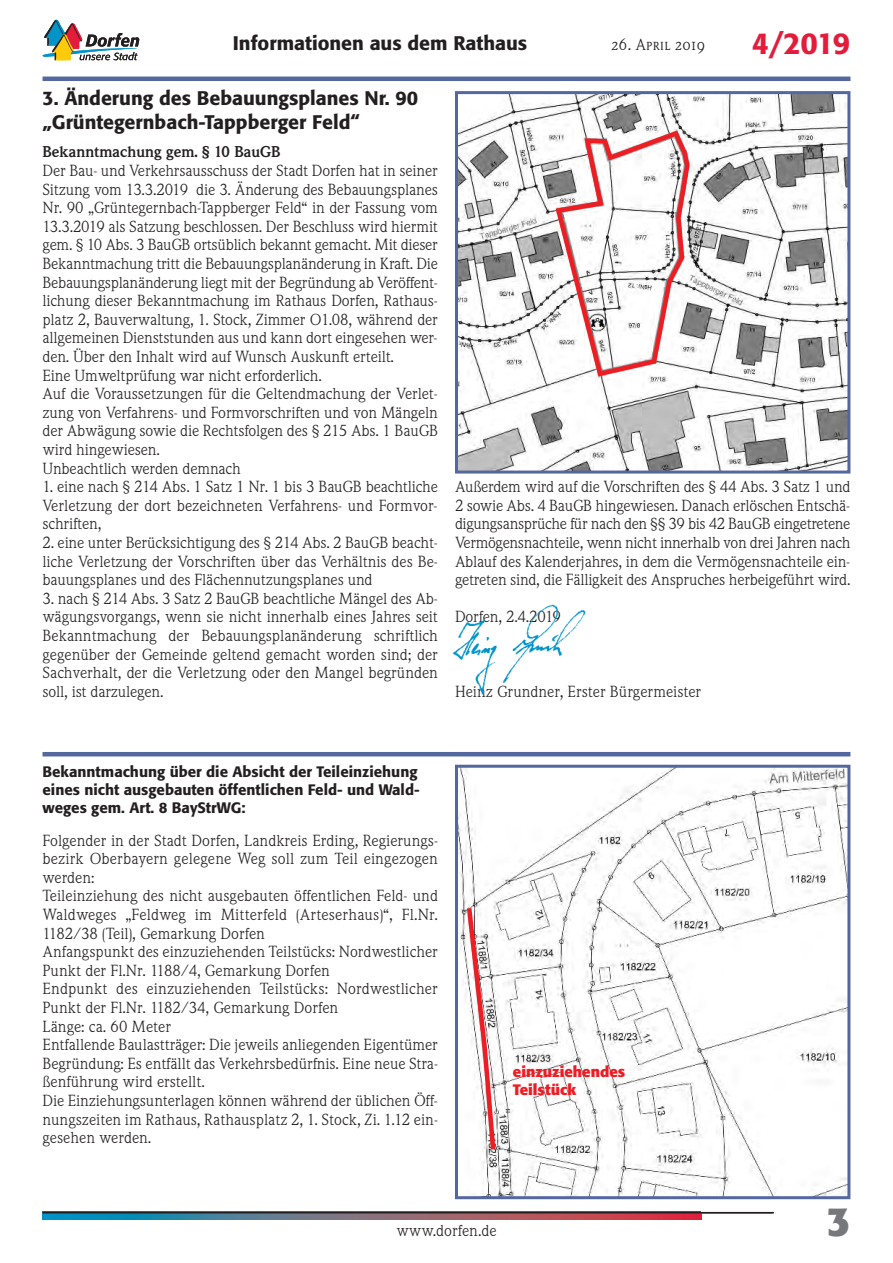
<style>
.page{position:relative;width:893px;height:1263px;background:#fff}
.page>*{position:absolute;margin:0;border:0;box-sizing:border-box;transform-origin:0 0}
.t1{font:700 40.5px "Formata";color:#76787b}
.t2{font:500 30px "Formata";color:#e41c3b}
.t3{font:500 19.5px/24px "Formata";color:#231f20}
.t4{font:15px/18.6px "Weidemann SB";letter-spacing:-.01em;color:#231f20;text-align:justify}
.t5{font:500 15px/18px "Formata";color:#231f20}
.t6{font:700 15px "Weidemann SB";color:#231f20}
.t7{font:700 15px/18px "Formata";color:#ee1d23}
.t8{font:15px "Weidemann SB Caps";color:#231f20}
</style>
<div class="page">
<hr style="left:43px;top:1212px;width:731px;height:1px;background:#231f20">
<svg style="left:43px;top:1213px;width:658px;height:6px;background:#726477"></svg>
<svg style="left:43px;top:20px;width:96px;height:40px"></svg>
<hr style="left:43px;top:77px;width:807px;height:4px;background:#54679e">
<img style="left:459px;top:95px;width:387px;height:375px">
<div style="left:455px;top:91px;width:395px;height:383px;border:3px solid #54679e"></div>
<img style="left:452px;top:605px;width:134px;height:89px">
<svg style="left:556px;top:131px;width:133px;height:245px"></svg>
<hr style="left:43px;top:752px;width:807px;height:4px;background:#54679e">
<img style="left:459px;top:769px;width:387px;height:426px">
<div style="left:455px;top:765px;width:395px;height:434px;border:3px solid #54679e"></div>
<svg style="left:464px;top:903px;width:34px;height:251px"></svg>
<p class="t8" style="left:611px;top:36px;width:96px">26. April 2019</p>
<h2 class="t2" style="left:752px;top:30px;width:100px">4/2019</h2>
<h3 class="t3" style="left:233px;top:33px;width:296px">Informationen aus dem Rathaus</h3>
<h3 class="t3" style="left:43px;top:88px;width:377px">3. Änderung des Bebauungsplanes Nr. 90 „Grüntegernbach-Tappberger Feld“</h3>
<p class="t6" style="left:43px;top:143px;width:239px">Bekanntmachung gem. § 10 BauGB</p>
<p class="t4" style="left:43px;top:161px;width:397px;text-align:left">Der Bau- und Verkehrsausschuss der Stadt Dorfen hat in seiner Sitzung vom 13.3.2019 die 3. Änderung des Bebauungsplanes Nr. 90 „Grüntegernbach-Tappberger Feld“ in der Fassung vom 13.3.2019 als Satzung beschlossen. Der Beschluss wird hiermit gem. § 10 Abs. 3 BauGB ortsüblich bekannt gemacht. Mit dieser Bekanntmachung tritt die Bebauungsplanänderung in Kraft. Die Bebauungsplanänderung liegt mit der Begründung ab Veröffent&shy;lichung dieser Bekanntmachung im Rathaus Dorfen, Rathaus&shy;platz 2, Bauverwaltung, 1. Stock, Zimmer O1.08, während der allgemeinen Dienststunden aus und kann dort eingesehen wer&shy;den. Über den Inhalt wird auf Wunsch Auskunft erteilt.<br>Eine Umweltprüfung war nicht erforderlich.<br>Auf die Voraussetzungen für die Geltendmachung der Verlet&shy;zung von Verfahrens- und Formvorschriften und von Mängeln der Abwägung sowie die Rechtsfolgen des § 215 Abs. 1 BauGB wird hingewiesen.<br>Unbeachtlich werden demnach</p>
<p class="t4" style="left:43px;top:478px;width:397px">1. eine nach § 214 Abs. 1 Satz 1 Nr. 1 bis 3 BauGB beachtliche Verletzung der dort bezeichneten Verfahrens- und Formvor&shy;schriften,</p>
<p class="t4" style="left:43px;top:533px;width:397px">2. eine unter Berücksichtigung des § 214 Abs. 2 BauGB beacht&shy;liche Verletzung der Vorschriften über das Verhältnis des Be&shy;bauungsplanes und des Flächennutzungsplanes und</p>
<p class="t4" style="left:43px;top:589px;width:397px">3. nach § 214 Abs. 3 Satz 2 BauGB beachtliche Mängel des Ab&shy;wägungsvorgangs, wenn sie nicht innerhalb eines Jahres seit Bekanntmachung der Bebauungsplanänderung schriftlich gegenüber der Gemeinde geltend gemacht worden sind; der Sachverhalt, der die Verletzung oder den Mangel begründen soll, ist darzulegen.</p>
<p class="t4" style="left:455px;top:478px;width:397px">Außerdem wird auf die Vorschriften des § 44 Abs. 3 Satz 1 und 2 sowie Abs. 4 BauGB hingewiesen. Danach erlöschen Entschä&shy;digungsansprüche für nach den §§ 39 bis 42 BauGB eingetretene Vermögensnachteile, wenn nicht innerhalb von drei Jahren nach Ablauf des Kalenderjahres, in dem die Vermögensnachteile ein&shy;getreten sind, die Fälligkeit des Anspruches herbeigeführt wird.</p>
<p class="t4" style="left:455px;top:608px;width:107px">Dorfen, 2.4.2019</p>
<p class="t4" style="left:455px;top:682px;width:248px">Heinz Grundner, Erster Bürgermeister</p>
<p class="t5" style="left:43px;top:764px;width:379px">Bekanntmachung über die Absicht der Teileinziehung eines nicht ausgebauten öffentlichen Feld- und Wald&shy;weges gem. Art. 8 BayStrWG:</p>
<p class="t4" style="left:42px;top:831px;width:397px;text-align:left">Folgender in der Stadt Dorfen, Landkreis Erding, Regierungs&shy;bezirk Oberbayern gelegene Weg soll zum Teil eingezogen werden:<br>Teileinziehung des nicht ausgebauten öffentlichen Feld- und Waldweges „Feldweg im Mitterfeld (Arteserhaus)“, Fl.Nr.<br>1182/38 (Teil), Gemarkung Dorfen<br>Anfangspunkt des einzuziehenden Teilstücks: Nordwestlicher Punkt der Fl.Nr. 1188/4, Gemarkung Dorfen<br>Endpunkt des einzuziehenden Teilstücks: Nordwestlicher Punkt der Fl.Nr. 1182/34, Gemarkung Dorfen<br>Länge: ca. 60 Meter<br>Entfallende Baulastträger: Die jeweils anliegenden Eigentümer Begründung: Es entfällt das Verkehrsbedürfnis. Eine neue Stra&shy;ßenführung wird erstellt.<br>Die Einziehungsunterlagen können während der üblichen Öff&shy;nungszeiten im Rathaus, Rathausplatz 2, 1. Stock, Zi. 1.12 ein&shy;gesehen werden.</p>
<p class="t7" style="left:513px;top:1064px;width:114px">einzuziehendes<br>Teilstück</p>
<p class="t4" style="left:396px;top:1222px;width:102px">www.dorfen.de</p>
<h1 class="t1" style="left:827px;top:1204px;width:25px">3</h1>
</div>
